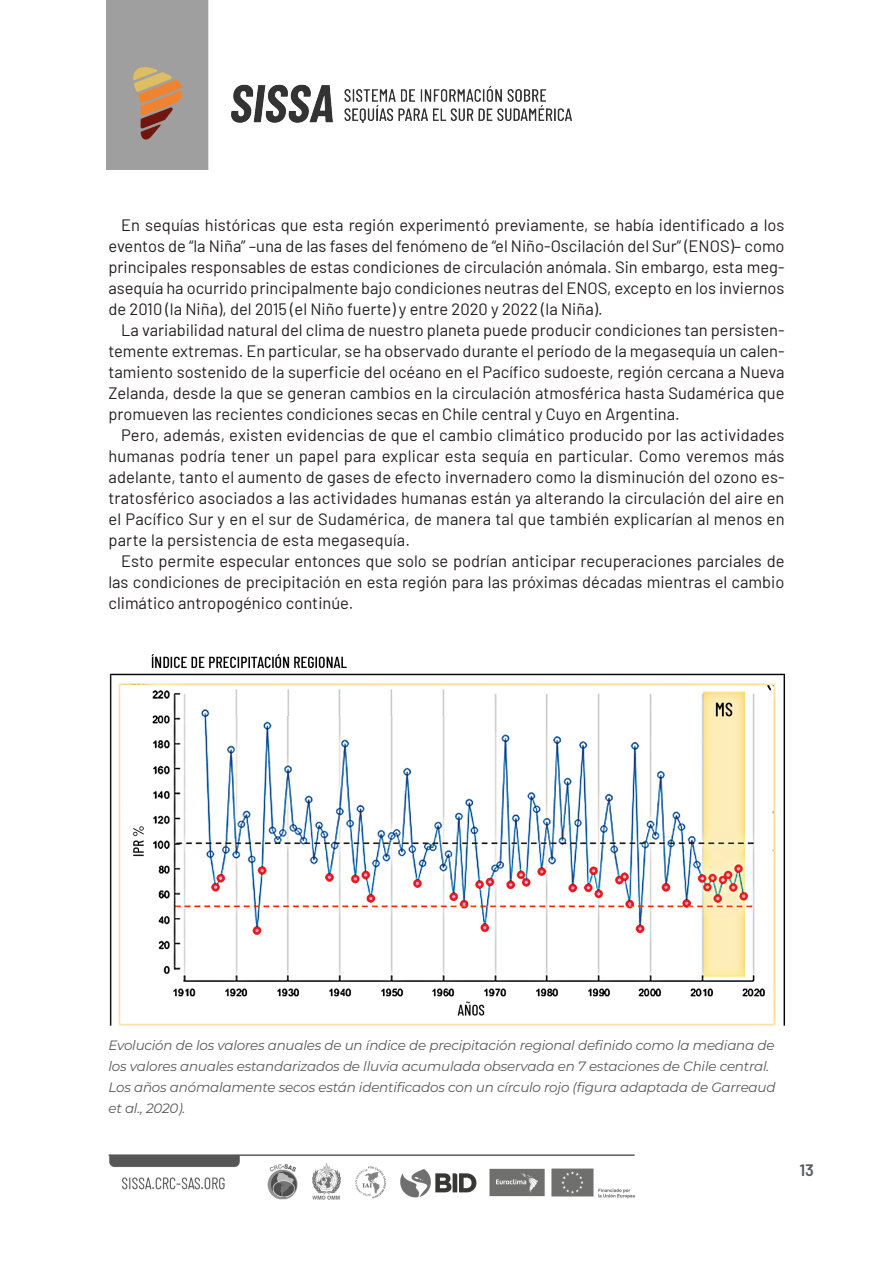
<style>
.page{position:relative;width:893px;height:1263px;background:#fff}
.page>*{position:absolute;margin:0;border:0;box-sizing:border-box;transform-origin:0 0}
.TXT{font:16.5px/21px "Barlow";color:#231f20;text-align:justify}
.t1{font:600 16.5px "Barlow";color:#57585a}
.FUENTE{font:italic 13.5px/21px "Montserrat";letter-spacing:-.015em;color:#595959}
</style>
<div class="page">
<img style="left:106px;top:0;width:466px;height:170px">
<img style="left:108px;top:1154px;width:527px;height:46px">
<img style="left:109px;top:653px;width:676px;height:373px">
<p class="TXT" style="left:108px;top:213px;width:678px;text-indent:13px">En sequías históricas que esta región experimentó previamente, se había identificado a los eventos de “la Niña” –una de las fases del fenómeno de “el Niño-Oscilación del Sur” (ENOS)– como principales responsables de estas condiciones de circulación anómala. Sin embargo, esta meg&shy;asequía ha ocurrido principalmente bajo condiciones neutras del ENOS, excepto en los inviernos de 2010 (la Niña), del 2015 (el Niño fuerte) y entre 2020 y 2022 (la Niña).</p>
<p class="TXT" style="left:108px;top:318px;width:678px;text-indent:13px">La variabilidad natural del clima de nuestro planeta puede producir condiciones tan persisten&shy;temente extremas. En particular, se ha observado durante el período de la megasequía un calen&shy;tamiento sostenido de la superficie del océano en el Pacífico sudoeste, región cercana a Nueva Zelanda, desde la que se generan cambios en la circulación atmosférica hasta Sudamérica que promueven las recientes condiciones secas en Chile central y Cuyo en Argentina.</p>
<p class="TXT" style="left:108px;top:423px;width:678px;text-indent:13px">Pero, además, existen evidencias de que el cambio climático producido por las actividades humanas podría tener un papel para explicar esta sequía en particular. Como veremos más adelante, tanto el aumento de gases de efecto invernadero como la disminución del ozono es&shy;tratosférico asociados a las actividades humanas están ya alterando la circulación del aire en el Pacífico Sur y en el sur de Sudamérica, de manera tal que también explicarían al menos en parte la persistencia de esta megasequía.</p>
<p class="TXT" style="left:108px;top:549px;width:678px;text-indent:13px">Esto permite especular entonces que solo se podrían anticipar recuperaciones parciales de las condiciones de precipitación en esta región para las próximas décadas mientras el cambio climático antropogénico continúe.</p>
<p class="FUENTE" style="left:108px;top:1034px;width:669px">Evolución de los valores anuales de un índice de precipitación regional definido como la mediana de los valores anuales estandarizados de lluvia acumulada observada en 7 estaciones de Chile central.<br>Los años anómalamente secos están identificados con un círculo rojo (figura adaptada de Garreaud et al., 2020).</p>
<p class="t1" style="left:799px;top:1158px;width:16px">13</p>
</div>
